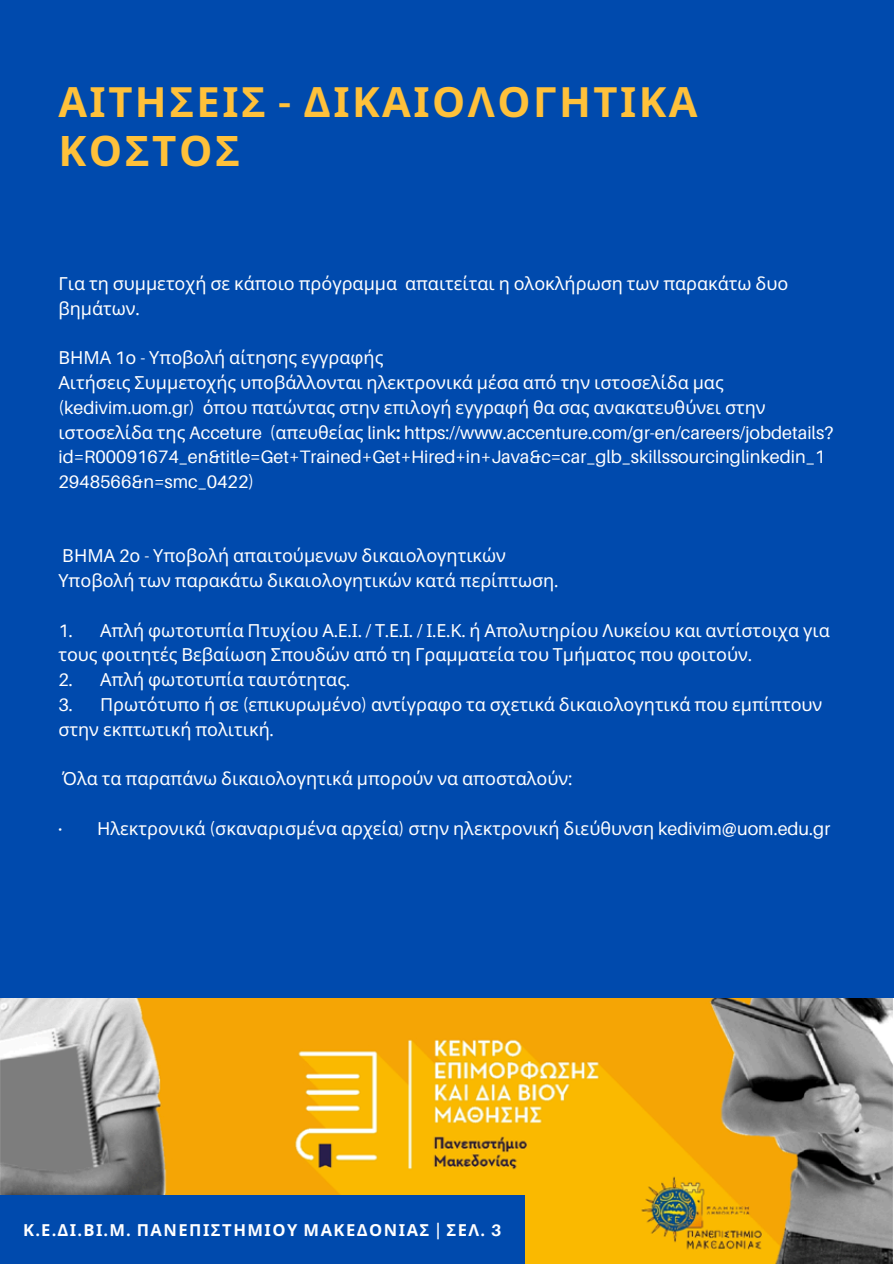
<style>
.page{position:relative;width:894px;height:1264px;background:#fff}
.page>*{position:absolute;margin:0;border:0;box-sizing:border-box;transform-origin:0 0}
.t1{font:700 42px "Noto Sans";letter-spacing:.06em;color:#ffc13a}
.t2{font:700 41.7px "Noto Sans";letter-spacing:.06em;color:#ffc13a}
.t3{font:18px/24.8px "Noto Sans";color:#fff}
.t4{font:18px/24.8px "Aileron";color:#fff}
.t5{font:700 16.5px "Noto Sans";letter-spacing:.09em;color:#fff}
.s1{font-family:"Aileron";font-weight:900}
.s2{font-family:"Aileron"}
.s3{font-family:"Noto Sans"}
.s4{font-weight:700}
</style>
<div class="page">
<div style="left:0;top:0;width:893px;height:1263px;background:#004aad"></div>
<img style="left:0;top:998px;width:893px;height:265px">
<div style="left:0;top:1195px;width:524px;height:68px;background:#004aad"></div>
<p class="t2" style="left:58px;top:73px;width:640px">ΑΙΤΗΣΕΙΣ <span class="s1">-</span> ΔΙΚΑΙΟΛΟΓΗΤΙΚΑ</p>
<p class="t1" style="left:58px;top:121px;width:183px">ΚΟΣΤΟΣ</p>
<p class="t3" style="left:58px;top:271px;width:731px">Για τη συμμετοχή σε κάποιο πρόγραμμα απαιτείται η ολοκλήρωση των παρακάτω δυο βημάτων<span class="s2">.</span></p>
<p class="t3" style="left:58px;top:345px;width:666px">ΒΗΜΑ <span class="s2">1</span>ο <span class="s2">-</span> Υποβολή αίτησης εγγραφής<br>Αιτήσεις Συμμετοχής υποβάλλονται ηλεκτρονικά μέσα από την ιστοσελίδα μας</p>
<p class="t4" style="left:58px;top:395px;width:776px">(kedivim.uom.gr) <span class="s3">όπου πατώντας στην επιλογή εγγραφή θα σας ανακατευθύνει στην ιστοσελίδα της</span> Acceture (<span class="s3">απευθείας</span> link<span class="s4">:</span> https://www.accenture.com/gr-en/careers/jobdetails? id=R00091674_en&amp;title=Get+Trained+Get+Hired+in+Java&amp;c=car_glb_skillssourcinglinkedin_1<br>2948566&amp;n=smc_0422)</p>
<p class="t3" style="left:58px;top:543px;width:501px">ΒΗΜΑ <span class="s2">2</span>ο <span class="s2">-</span> Υποβολή απαιτούμενων δικαιολογητικών<br>Υποβολή των παρακάτω δικαιολογητικών κατά περίπτωση<span class="s2">.</span></p>
<p class="t3" style="left:58px;top:617px;width:772px"><span class="s2">1.</span> Απλή φωτοτυπία Πτυχίου Α<span class="s2">.</span>Ε<span class="s2">.</span>Ι<span class="s2">. /</span> Τ<span class="s2">.</span>Ε<span class="s2">.</span>Ι<span class="s2">. /</span> Ι<span class="s2">.</span>Ε<span class="s2">.</span>Κ<span class="s2">.</span> ή Απολυτηρίου Λυκείου και αντίστοιχα για</p>
<p class="t3" style="left:58px;top:642px;width:695px">τους φοιτητές Βεβαίωση Σπουδών από τη Γραμματεία του Τμήματος που φοιτούν<span class="s2">.</span></p>
<p class="t3" style="left:58px;top:667px;width:293px"><span class="s2">2.</span> Απλή φωτοτυπία ταυτότητας<span class="s2">.</span></p>
<p class="t3" style="left:58px;top:691px;width:765px"><span class="s2">3.</span> Πρωτότυπο ή σε <span class="s2">(</span>επικυρωμένο<span class="s2">)</span> αντίγραφο τα σχετικά δικαιολογητικά που εμπίπτουν</p>
<p class="t3" style="left:58px;top:716px;width:217px">στην εκπτωτική πολιτική<span class="s2">.</span></p>
<p class="t3" style="left:62px;top:766px;width:511px">Όλα τα παραπάνω δικαιολογητικά μπορούν να αποσταλούν<span class="s2">:</span></p>
<p class="t3" style="left:58px;top:815px;width:773px"><span class="s2">·</span> Ηλεκτρονικά <span class="s2">(</span>σκαναρισμένα αρχεία<span class="s2">)</span> στην ηλεκτρονική διεύθυνση <span class="s2">kedivim@uom.edu.gr</span></p>
<p class="t5" style="left:23px;top:1218px;width:479px">Κ<span class="s2">.</span>Ε<span class="s2">.</span>ΔΙ<span class="s2">.</span>ΒΙ<span class="s2">.</span>Μ<span class="s2">.</span> ΠΑΝΕΠΙΣΤΗΜΙΟΥ ΜΑΚΕΔΟΝΙΑΣ <span class="s2">|</span> ΣΕΛ<span class="s2">. 3</span></p>
</div>
